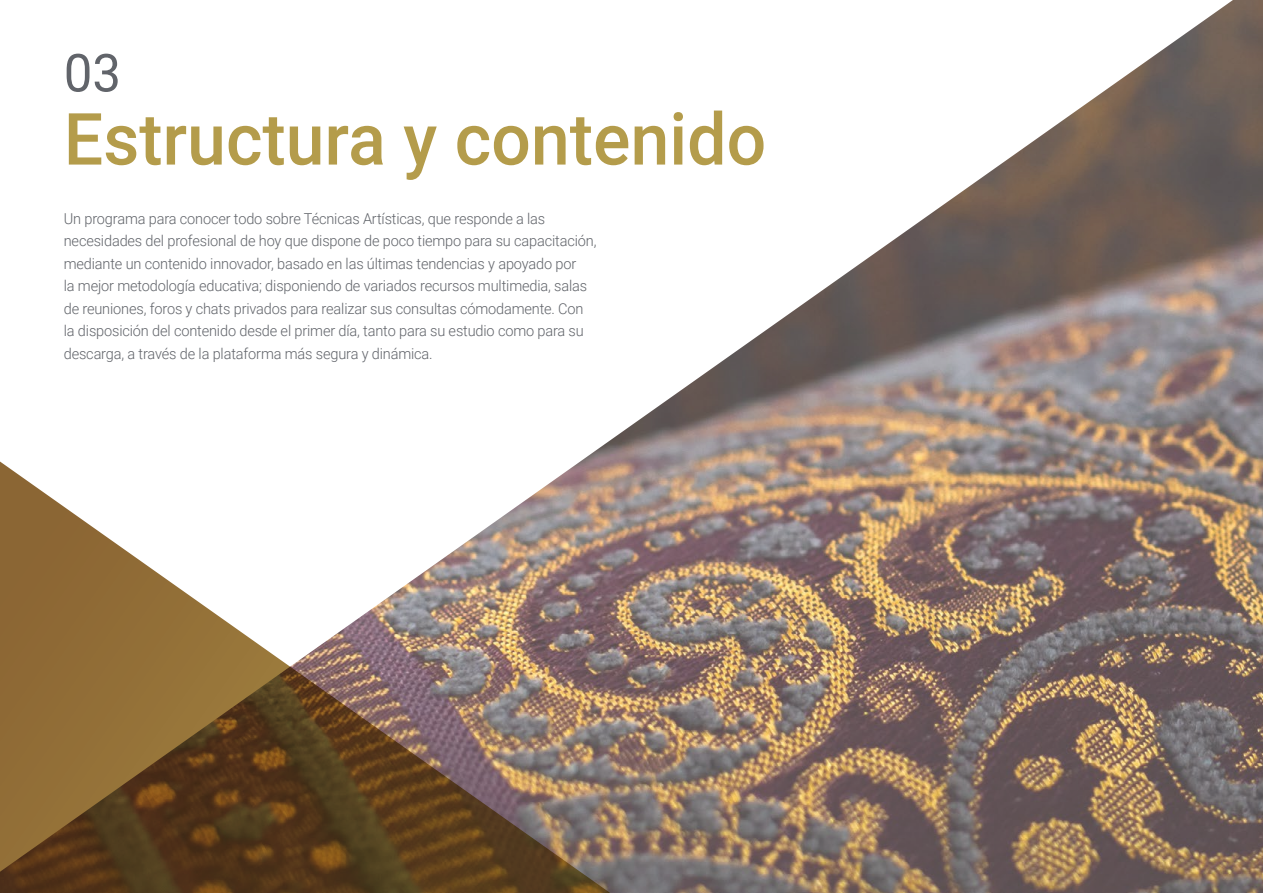
<style>
.page{position:relative;width:1263px;height:893px;background:#fff}
.page>*{position:absolute;margin:0;border:0;box-sizing:border-box;transform-origin:0 0}
.t1{font:500 72px "Roboto";color:#b49c4b}
.t2{font:52.5px "Roboto";color:#61646a}
.t3{font:300 15px/22.5px "Roboto";letter-spacing:-.01em;color:#61646a}
</style>
<div class="page">
<img style="left:602px;top:0;width:661px;height:893px">
<svg style="left:0;top:446px;width:640px;height:447px"></svg>
<h2 class="t2" style="left:64px;top:36px;width:59px">03</h2>
<h1 class="t1" style="left:64px;top:89px;width:704px">Estructura y contenido</h1>
<p class="t3" style="left:64px;top:207px;width:534px">Un programa para conocer todo sobre Técnicas Artísticas, que responde a las necesidades del profesional de hoy que dispone de poco tiempo para su capacitación, mediante un contenido innovador, basado en las últimas tendencias y apoyado por<br>la mejor metodología educativa; disponiendo de variados recursos multimedia, salas de reuniones, foros y chats privados para realizar sus consultas cómodamente. Con la disposición del contenido desde el primer día, tanto para su estudio como para su descarga, a través de la plataforma más segura y dinámica.</p>
</div>
